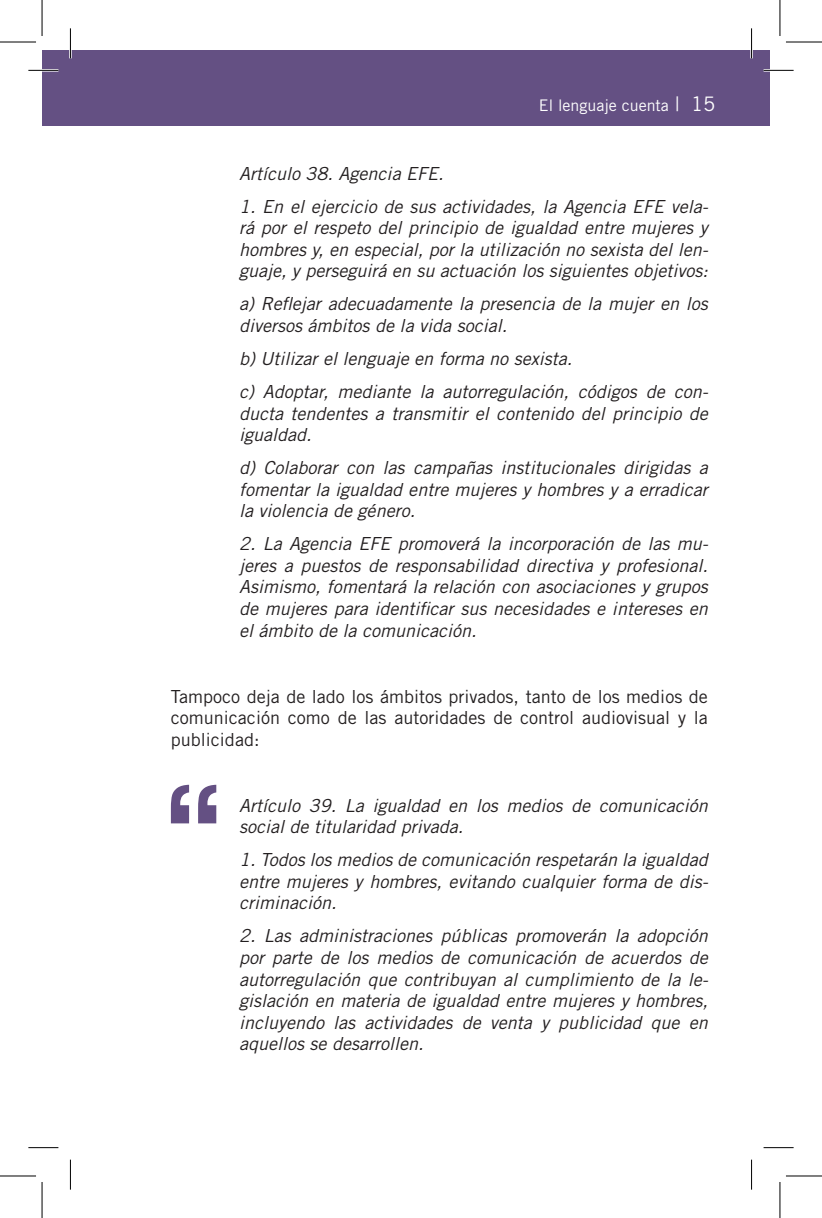
<style>
.page{position:relative;width:822px;height:1218px;background:#fff}
.page>*{position:absolute;margin:0;border:0;box-sizing:border-box;transform-origin:0 0}
.t1{font:italic 18px/21.6px "Trade Gothic LT Std";color:#231f20;text-align:justify}
.t2{font:18px/21.6px "Trade Gothic LT Std";color:#231f20;text-align:justify}
.t3{font:16px "Trade Gothic LT Std";color:#fff}
.s1{font-size:20px}
</style>
<div class="page">
<div style="left:42px;top:51px;width:727px;height:75px;background:#645083"></div>
<svg style="left:171px;top:785px;width:45px;height:38px"></svg>
<hr style="left:28px;top:69px;width:30px;height:3px;background:#fff">
<hr style="left:763px;top:69px;width:30px;height:3px;background:#fff">
<hr style="left:69px;top:28px;width:3px;height:30px;background:#fff">
<hr style="left:749px;top:28px;width:3px;height:30px;background:#fff">
<hr style="left:28px;top:70px;width:30px;height:1px;background:#000">
<hr style="left:763px;top:70px;width:30px;height:1px;background:#000">
<hr style="left:28px;top:1147px;width:30px;height:1px;background:#000">
<hr style="left:763px;top:1147px;width:30px;height:1px;background:#000">
<hr style="left:70px;top:28px;width:1px;height:30px;background:#000">
<hr style="left:70px;top:1160px;width:1px;height:30px;background:#000">
<hr style="left:750px;top:28px;width:1px;height:30px;background:#000">
<hr style="left:750px;top:1160px;width:1px;height:30px;background:#000">
<hr style="left:0;top:42px;width:36px;height:1px;background:#000">
<hr style="left:785px;top:42px;width:36px;height:1px;background:#000">
<hr style="left:0;top:1176px;width:36px;height:1px;background:#000">
<hr style="left:785px;top:1176px;width:36px;height:1px;background:#000">
<hr style="left:42px;top:0;width:1px;height:36px;background:#000">
<hr style="left:42px;top:1182px;width:1px;height:36px;background:#000">
<hr style="left:779px;top:0;width:1px;height:36px;background:#000">
<hr style="left:779px;top:1182px;width:1px;height:36px;background:#000">
<p class="t3" style="left:538px;top:95px;width:178px">El lenguaje cuenta <span class="s1">| 15</span></p>
<p class="t1" style="left:239px;top:163px;width:206px">Artículo 38. Agencia EFE.</p>
<p class="t1" style="left:239px;top:196px;width:470px">1. En el ejercicio de sus actividades, la Agencia EFE vela&shy;rá por el respeto del principio de igualdad entre mujeres y hombres y, en especial, por la utilización no sexista del len&shy;guaje, y perseguirá en su actuación los siguientes objetivos:</p>
<p class="t1" style="left:239px;top:293px;width:470px">a) Reflejar adecuadamente la presencia de la mujer en los diversos ámbitos de la vida social.</p>
<p class="t1" style="left:239px;top:342px;width:470px;line-height:33px">b) Utilizar el lenguaje en forma no sexista.<br>c) Adoptar, mediante la autorregulación, códigos de con-</p>
<p class="t1" style="left:239px;top:403px;width:470px">ducta tendentes a transmitir el contenido del principio de igualdad.</p>
<p class="t1" style="left:239px;top:457px;width:470px">d) Colaborar con las campañas institucionales dirigidas a fomentar la igualdad entre mujeres y hombres y a erradicar la violencia de género.</p>
<p class="t1" style="left:239px;top:533px;width:470px">2. La Agencia EFE promoverá la incorporación de las mu&shy;jeres a puestos de responsabilidad directiva y profesional.<br>Asimismo, fomentará la relación con asociaciones y grupos de mujeres para identificar sus necesidades e intereses en el ámbito de la comunicación.</p>
<p class="t2" style="left:171px;top:685px;width:538px">Tampoco deja de lado los ámbitos privados, tanto de los medios de comunicación como de las autoridades de control audiovisual y la publicidad:</p>
<p class="t1" style="left:239px;top:795px;width:470px">Artículo 39. La igualdad en los medios de comunicación social de titularidad privada.</p>
<p class="t1" style="left:239px;top:849px;width:470px">1. Todos los medios de comunicación respetarán la igualdad entre mujeres y hombres, evitando cualquier forma de dis&shy;criminación.</p>
<p class="t1" style="left:239px;top:925px;width:470px">2. Las administraciones públicas promoverán la adopción por parte de los medios de comunicación de acuerdos de autorregulación que contribuyan al cumplimiento de la le&shy;gislación en materia de igualdad entre mujeres y hombres, incluyendo las actividades de venta y publicidad que en aquellos se desarrollen.</p>
</div>
